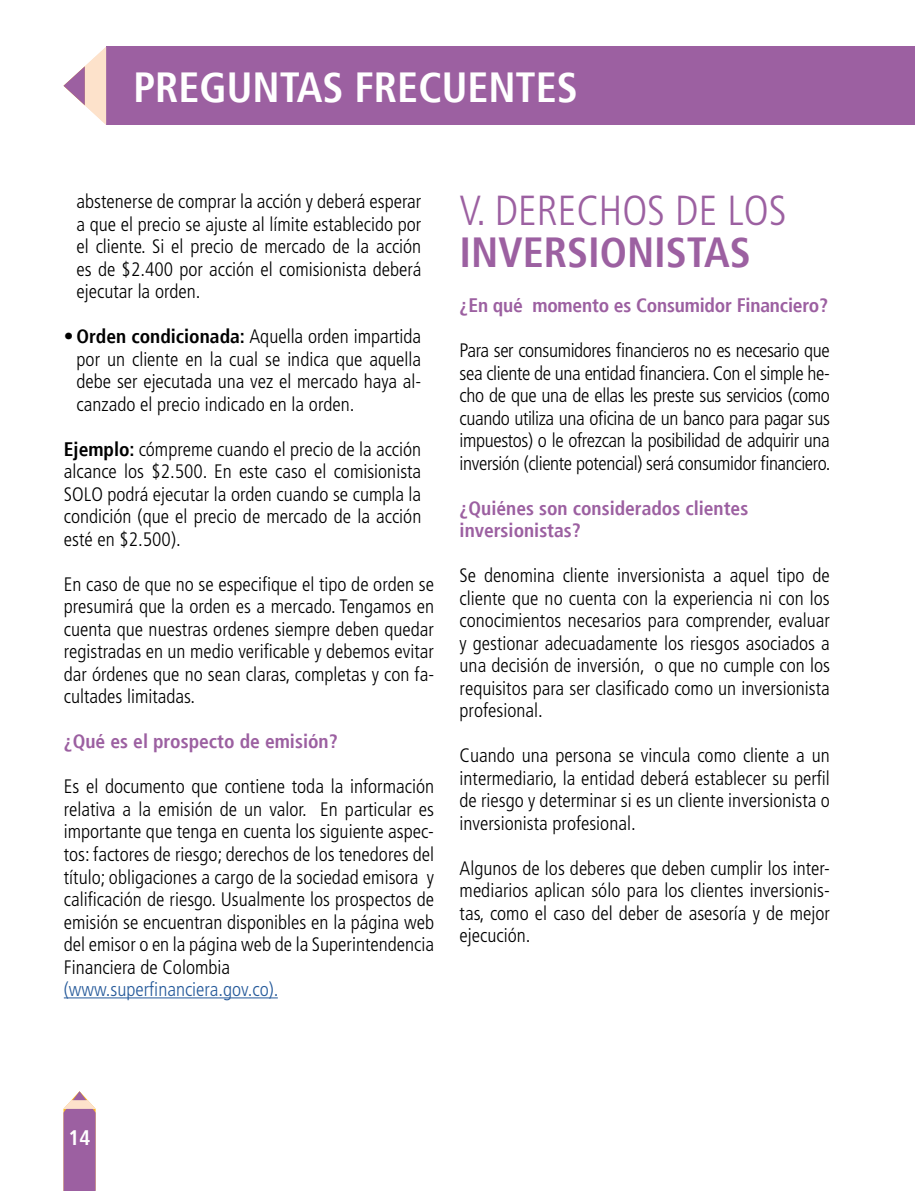
<style>
.page{position:relative;width:915px;height:1191px;background:#fff}
.page>*{position:absolute;margin:0;border:0;box-sizing:border-box;transform-origin:0 0}
.t1{font:700 condensed 48px "Frutiger LT Std";color:#fff}
.t2{font:700 condensed 42px "Frutiger LT Std";color:#fff}
.t3{font:300 condensed 42px "Frutiger LT Std";color:#9c60a1}
.t4{font:700 condensed 42px "Frutiger LT Std";color:#9c60a1}
.t5{font:700 condensed 21px "Frutiger LT Std";color:#fff}
.t6{font:300 condensed 19.5px/22.5px "Frutiger LT Std";color:#000;text-align:justify}
.t7{font:700 condensed 19.5px/22.5px "Frutiger LT Std";color:#9c60a1}
.t8{font:300 condensed 19.5px "Frutiger LT Std";color:#275b9b}
.s1{font-weight:700}
</style>
<div class="page">
<div style="left:106px;top:47px;width:808px;height:78px;background:#9c60a1"></div>
<svg style="left:63px;top:47px;width:43px;height:78px"></svg>
<svg style="left:63px;top:1091px;width:33px;height:100px;background:#ae7aaa"></svg>
<hr style="left:64px;top:997px;width:214px;height:1px;background:#275b9b">
<h2 class="t2" style="left:133px;top:63px;width:446px">PREGUNTAS FRECUENTES</h2>
<h1 class="t1" style="left:125px;top:62px;width:509px">PREGUNTAS FRECUENTES</h1>
<p class="t6" style="left:77px;top:190px;width:346px">abstenerse de comprar la acción y deberá esperar a que el precio se ajuste al límite establecido por el cliente. Si el precio de mercado de la acción es de $2.400 por acción el comisionista deberá ejecutar la orden.</p>
<p class="t6" style="left:77px;top:325px;width:346px;text-indent:-13px"><span class="s1">•Orden condicionada:</span> Aquella orden impartida por un cliente en la cual se indica que aquella debe ser ejecutada una vez el mercado haya al&shy;canzado el precio indicado en la orden.</p>
<p class="t6" style="left:64px;top:438px;width:359px"><span class="s1">Ejemplo:</span> cómpreme cuando el precio de la acción alcance los $2.500. En este caso el comisionista SOLO podrá ejecutar la orden cuando se cumpla la condición (que el precio de mercado de la acción esté en $2.500).</p>
<p class="t6" style="left:64px;top:573px;width:371px">En caso de que no se especifique el tipo de orden se presumirá que la orden es a mercado. Tengamos en cuenta que nuestras ordenes siempre deben quedar registradas en un medio verificable y debemos evitar dar órdenes que no sean claras, completas y con fa&shy;cultades limitadas.</p>
<p class="t7" style="left:64px;top:730px;width:275px">¿Qué es el prospecto de emisión?</p>
<p class="t6" style="left:64px;top:775px;width:371px">Es el documento que contiene toda la información relativa a la emisión de un valor. En particular es importante que tenga en cuenta los siguiente aspec&shy;tos: factores de riesgo; derechos de los tenedores del título; obligaciones a cargo de la sociedad emisora y calificación de riesgo. Usualmente los prospectos de emisión se encuentran disponibles en la página web del emisor o en la página web de la Superintendencia Financiera de Colombia</p>
<p class="t8" style="left:64px;top:978px;width:216px">(www.superfinanciera.gov.co).</p>
<h2 class="t3" style="left:459px;top:187px;width:328px">V. DERECHOS DE LOS</h2>
<h2 class="t4" style="left:459px;top:227px;width:292px">INVERSIONISTAS</h2>
<p class="t7" style="left:459px;top:294px;width:370px">¿En qué momento es Consumidor Financiero?</p>
<p class="t6" style="left:459px;top:339px;width:372px">Para ser consumidores financieros no es necesario que sea cliente de una entidad financiera. Con el simple he&shy;cho de que una de ellas les preste sus servicios (como cuando utiliza una oficina de un banco para pagar sus impuestos) o le ofrezcan la posibilidad de adquirir una inversión (cliente potencial) será consumidor financiero.</p>
<p class="t7" style="left:459px;top:497px;width:290px">¿Quiénes son considerados clientes inversionistas?</p>
<p class="t6" style="left:459px;top:564px;width:371px">Se denomina cliente inversionista a aquel tipo de cliente que no cuenta con la experiencia ni con los conocimientos necesarios para comprender, evaluar y gestionar adecuadamente los riesgos asociados a una decisión de inversión, o que no cumple con los requisitos para ser clasificado como un inversionista profesional.</p>
<p class="t6" style="left:459px;top:744px;width:371px">Cuando una persona se vincula como cliente a un intermediario, la entidad deberá establecer su perfil de riesgo y determinar si es un cliente inversionista o inversionista profesional.</p>
<p class="t6" style="left:459px;top:857px;width:371px">Algunos de los deberes que deben cumplir los inter&shy;mediarios aplican sólo para los clientes inversionis&shy;tas, como el caso del deber de asesoría y de mejor ejecución.</p>
<p class="t5" style="left:69px;top:1123px;width:23px">14</p>
</div>
